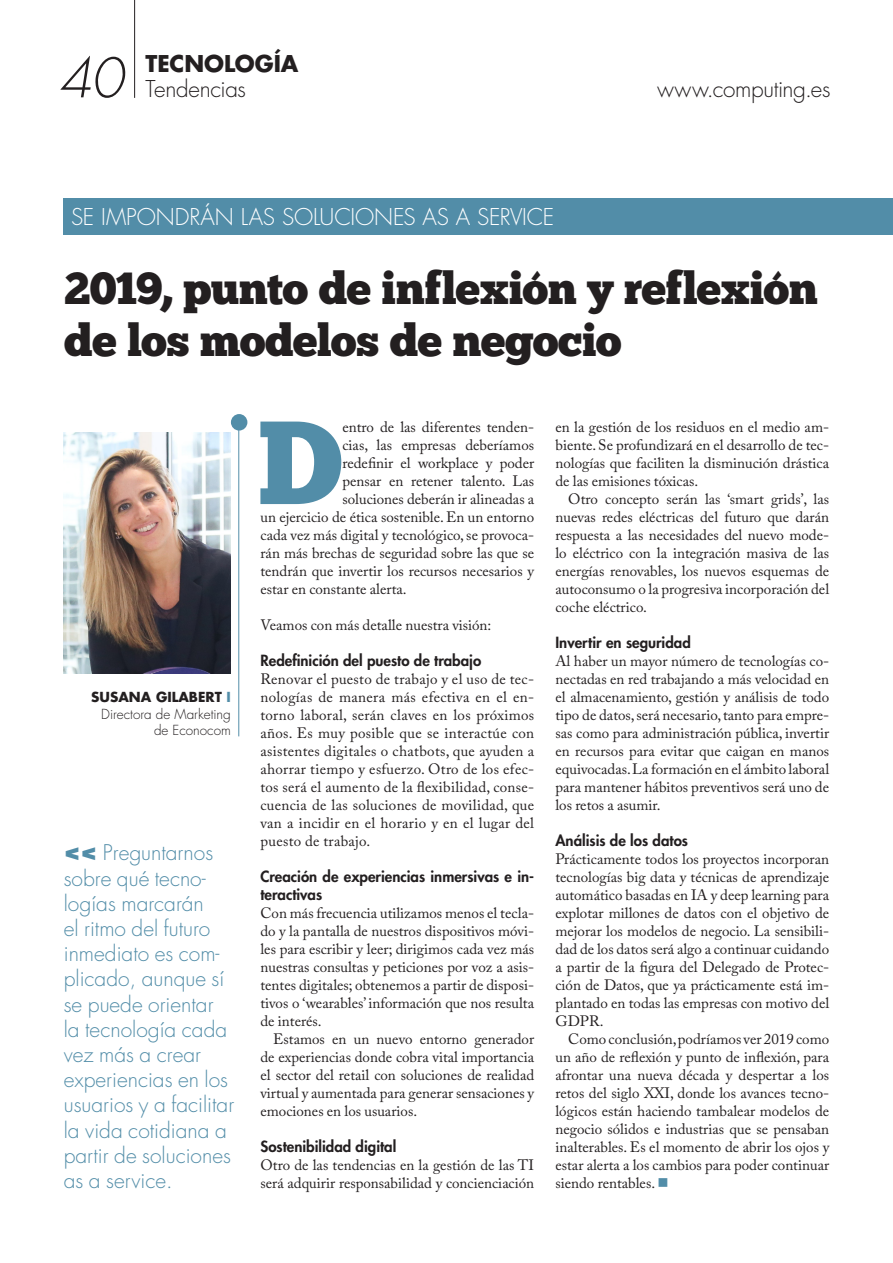
<style>
.page{position:relative;width:893px;height:1263px;background:#fff}
.page>*{position:absolute;margin:0;border:0;box-sizing:border-box;transform-origin:0 0}
.Texto-Capitular{font:118.05px "Chunk Five";color:#528da8}
.t1{font:italic 300 53.25px "Futura Std";color:#231f20}
.Títular-b{font:45px/52.5px "Chunk Five";letter-spacing:-.015em;color:#231f20}
.Antetítulo{font:300 22.5px "Futura Std";letter-spacing:-.01em;color:#fff}
.t2{font:300 22.5px "Futura Std";letter-spacing:-.015em;color:#231f20}
.t3{font:700 22.5px "Futura Std";letter-spacing:-.005em;color:#231f20}
.Entradilla{font:300 21px/25.2px "Futura Std";color:#528da8}
.Texto{font:15px/18px "Adobe Caslon Pro";color:#231f20;text-align:justify}
.Texto-Capitular-2{font:15px "Adobe Caslon Pro";color:#231f20}
.Ladillo{font:800 15px/18px "Futura Std";color:#231f20}
.t4{font:300 13.5px/16.2px "Futura Std";color:#231f20;text-align:right}
.t5{font:700 13.5px "Futura Std";color:#231f20}
.s1{color:#528da8}
.s2{font-weight:800}
</style>
<div class="page">
<hr style="left:134px;top:0;width:1px;height:98px;background:#231f20">
<div style="left:64px;top:198px;width:829px;height:36px;background:#528da8"></div>
<hr style="left:238px;top:422px;width:1px;height:314px;background:#528da8">
<div style="left:231px;top:414px;width:16px;height:17px;background:#528da8;border-radius:50%"></div>
<img style="left:63px;top:432px;width:168px;height:241px">
<p class="t1" style="left:59px;top:46px;width:67px">40</p>
<p class="t3" style="left:146px;top:49px;width:154px">TECNOLOGÍA</p>
<p class="t2" style="left:146px;top:75px;width:102px">Tendencias</p>
<p class="Antetítulo" style="left:71px;top:203px;width:485px">SE IMPONDRÁN LAS SOLUCIONES AS A SERVICE</p>
<h3 class="t2" style="left:657px;top:75px;width:175px">www.computing.es</h3>
<p class="Títular-b" style="left:64px;top:262px;width:755px">2019, punto de inflexión y reflexión de los modelos de negocio</p>
<p class="t5" style="left:91px;top:688px;width:141px">SUSANA GILABERT <span class="s1">I</span></p>
<p class="t4" style="left:101px;top:706px;width:131px">Directora de Marketing de Econocom</p>
<p class="Entradilla" style="left:64px;top:841px;width:172px"><span class="s2">&lt;&lt;</span> Preguntarnos sobre qué tecno&shy;logías marcarán<br>el ritmo del futuro inmediato es com&shy;plicado, aunque sí se puede orientar la tecnología cada vez más a crear experiencias en los usuarios y a facilitar la vida cotidiana a partir de soluciones as a service.</p>
<p class="Texto-Capitular" style="left:257px;top:392px;width:86px">D</p>
<p class="Texto-Capitular-2" style="left:342px;top:418px;width:193px">entro de las diferentes tenden-</p>
<p class="Texto-Capitular-2" style="left:342px;top:436px;width:193px">cias, las empresas deberíamos</p>
<p class="Texto-Capitular-2" style="left:342px;top:454px;width:193px">redefinir el workplace y poder</p>
<p class="Texto-Capitular-2" style="left:342px;top:472px;width:193px">pensar en retener talento. Las</p>
<p class="Texto-Capitular-2" style="left:342px;top:490px;width:193px">soluciones deberán ir alineadas a</p>
<p class="Texto-Capitular-2" style="left:260px;top:508px;width:275px">un ejercicio de ética sostenible. En un entorno</p>
<p class="Texto-Capitular-2" style="left:260px;top:526px;width:275px">cada vez más digital y tecnológico, se provoca-</p>
<p class="Texto-Capitular-2" style="left:260px;top:544px;width:275px">rán más brechas de seguridad sobre las que se</p>
<p class="Texto-Capitular-2" style="left:260px;top:562px;width:275px">tendrán que invertir los recursos necesarios y</p>
<p class="Texto-Capitular-2" style="left:260px;top:580px;width:148px">estar en constante alerta.</p>
<p class="Texto" style="left:260px;top:616px;width:232px">Veamos con más detalle nuestra visión:</p>
<p class="Ladillo" style="left:260px;top:651px;width:222px">Redefinición del puesto de trabajo</p>
<p class="Texto" style="left:260px;top:670px;width:275px">Renovar el puesto de trabajo y el uso de tec&shy;nologías de manera más efectiva en el en&shy;torno laboral, serán claves en los próximos años. Es muy posible que se interactúe con asistentes digitales o chatbots, que ayuden a ahorrar tiempo y esfuerzo. Otro de los efec&shy;tos será el aumento de la flexibilidad, conse&shy;cuencia de las soluciones de movilidad, que van a incidir en el horario y en el lugar del puesto de trabajo.</p>
<p class="Ladillo" style="left:260px;top:867px;width:275px">Creación de experiencias inmersivas e in&shy;teractivas</p>
<p class="Texto" style="left:260px;top:904px;width:275px">Con más frecuencia utilizamos menos el tecla&shy;do y la pantalla de nuestros dispositivos móvi&shy;les para escribir y leer; dirigimos cada vez más nuestras consultas y peticiones por voz a asis&shy;tentes digitales; obtenemos a partir de disposi&shy;tivos o ‘wearables’ información que nos resulta de interés.</p>
<p class="Texto" style="left:260px;top:1030px;width:275px;text-indent:13px">Estamos en un nuevo entorno generador de experiencias donde cobra vital importancia el sector del retail con soluciones de realidad virtual y aumentada para generar sensaciones y emociones en los usuarios.</p>
<p class="Ladillo" style="left:260px;top:1137px;width:137px">Sostenibilidad digital</p>
<p class="Texto" style="left:260px;top:1156px;width:275px">Otro de las tendencias en la gestión de las TI será adquirir responsabilidad y concienciación</p>
<p class="Texto" style="left:555px;top:418px;width:275px">en la gestión de los residuos en el medio am&shy;biente. Se profundizará en el desarrollo de tec&shy;nologías que faciliten la disminución drástica de las emisiones tóxicas.</p>
<p class="Texto" style="left:555px;top:490px;width:275px;text-indent:13px">Otro concepto serán las ‘smart grids’, las nuevas redes eléctricas del futuro que darán respuesta a las necesidades del nuevo mode&shy;lo eléctrico con la integración masiva de las energías renovables, los nuevos esquemas de autoconsumo o la progresiva incorporación del coche eléctrico.</p>
<p class="Ladillo" style="left:555px;top:633px;width:137px">Invertir en seguridad</p>
<p class="Texto" style="left:555px;top:652px;width:275px">Al haber un mayor número de tecnologías co&shy;nectadas en red trabajando a más velocidad en el almacenamiento, gestión y análisis de todo tipo de datos, será necesario, tanto para empre&shy;sas como para administración pública, invertir en recursos para evitar que caigan en manos equivocadas. La formación en el ámbito laboral para mantener hábitos preventivos será uno de los retos a asumir.</p>
<p class="Ladillo" style="left:555px;top:831px;width:134px">Análisis de los datos</p>
<p class="Texto" style="left:555px;top:850px;width:275px">Prácticamente todos los proyectos incorporan tecnologías big data y técnicas de aprendizaje automático basadas en IA y deep learning para explotar millones de datos con el objetivo de mejorar los modelos de negocio. La sensibili&shy;dad de los datos será algo a continuar cuidando a partir de la figura del Delegado de Protec&shy;ción de Datos, que ya prácticamente está im&shy;plantado en todas las empresas con motivo del GDPR.</p>
<p class="Texto" style="left:555px;top:1030px;width:275px;text-indent:13px">Como conclusión, podríamos ver 2019 como un año de reflexión y punto de inflexión, para afrontar una nueva década y despertar a los retos del siglo XXI, donde los avances tecno&shy;lógicos están haciendo tambalear modelos de negocio sólidos e industrias que se pensaban inalterables. Es el momento de abrir los ojos y estar alerta a los cambios para poder continuar siendo rentables. <span class="s1">■</span></p>
</div>
